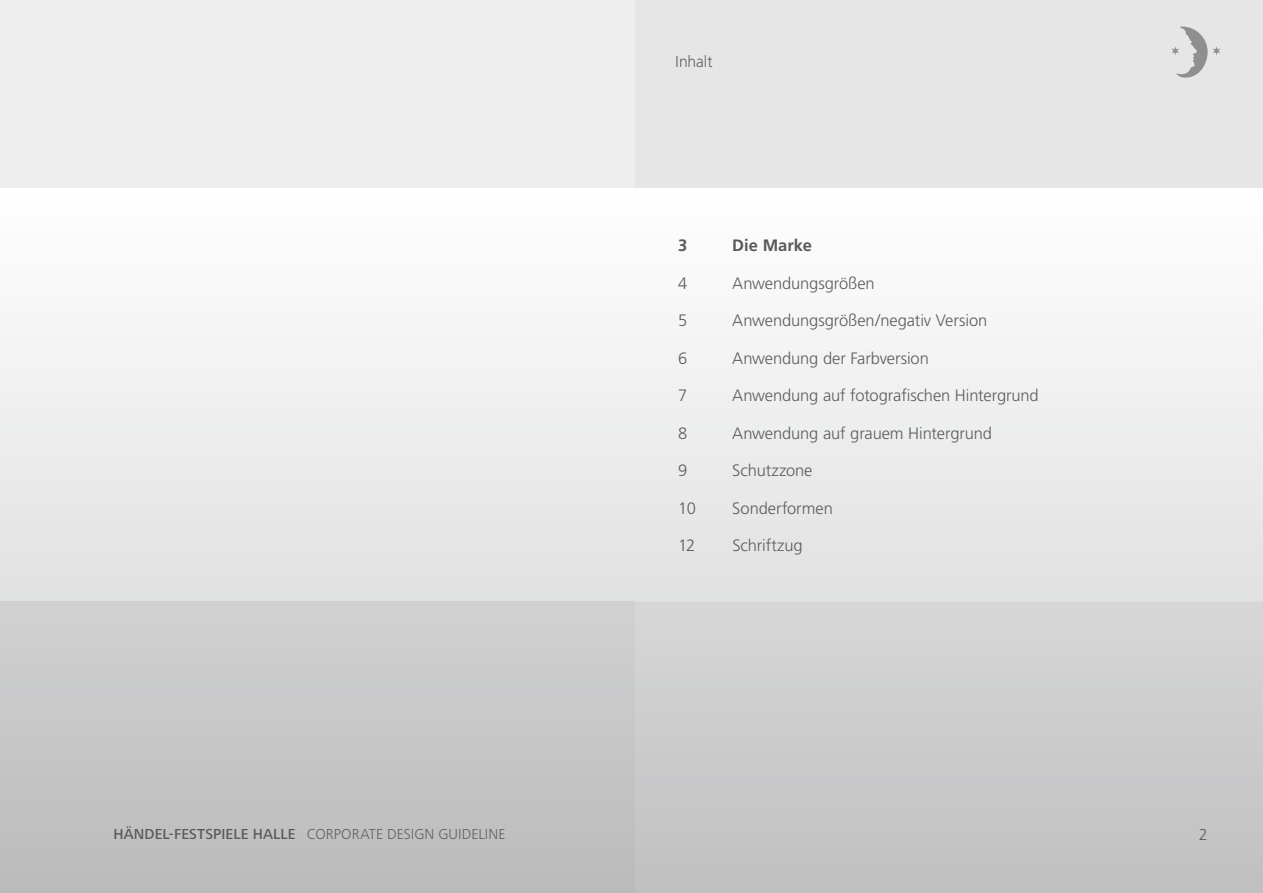
<style>
.page{position:relative;width:1263px;height:893px;background:#fff}
.page>*{position:absolute;margin:0;border:0;box-sizing:border-box;transform-origin:0 0}
.t1{font:300 16.5px "Frutiger";letter-spacing:-.005em;color:#5d5d5f}
.t2{font:700 16.5px "Frutiger";color:#58585a}
.t3{font:300 16.5px "Frutiger Next LT";letter-spacing:-.005em;color:#58585a}
.t4{font:300 15px "Frutiger Next LT";letter-spacing:.005em;color:#5d5d5f}
.s1{font-weight:500;color:#58585a}
</style>
<div class="page">
<svg style="left:0;top:332px;width:1263px;height:270px"></svg>
<div style="left:0;top:0;width:635px;height:188px;background:#eee"></div>
<div style="left:635px;top:0;width:628px;height:188px;background:#e6e6e6"></div>
<div style="left:0;top:602px;width:635px;height:291px;background:#c6c6c7"></div>
<div style="left:635px;top:602px;width:628px;height:291px;background:#cbcbcc"></div>
<svg style="left:1171px;top:27px;width:36px;height:51px"></svg>
<svg style="left:1213px;top:46px;width:7px;height:9px"></svg>
<p class="t3" style="left:675px;top:52px;width:39px">Inhalt</p>
<p class="t2" style="left:678px;top:236px;width:11px">3</p>
<p class="t2" style="left:732px;top:236px;width:81px">Die Marke</p>
<p class="t1" style="left:678px;top:274px;width:11px">4</p>
<p class="t1" style="left:732px;top:274px;width:144px">Anwendungsgrößen</p>
<p class="t1" style="left:678px;top:311px;width:11px">5</p>
<p class="t1" style="left:732px;top:311px;width:256px">Anwendungsgrößen/negativ Version</p>
<p class="t1" style="left:678px;top:349px;width:11px">6</p>
<p class="t1" style="left:732px;top:349px;width:198px">Anwendung der Farbversion</p>
<p class="t1" style="left:678px;top:386px;width:11px">7</p>
<p class="t1" style="left:732px;top:386px;width:308px">Anwendung auf fotografischen Hintergrund</p>
<p class="t1" style="left:678px;top:424px;width:11px">8</p>
<p class="t1" style="left:732px;top:424px;width:261px">Anwendung auf grauem Hintergrund</p>
<p class="t1" style="left:678px;top:461px;width:11px">9</p>
<p class="t1" style="left:732px;top:461px;width:82px">Schutzzone</p>
<p class="t1" style="left:678px;top:499px;width:19px">10</p>
<p class="t1" style="left:732px;top:499px;width:102px">Sonderformen</p>
<p class="t1" style="left:678px;top:536px;width:19px">12</p>
<p class="t1" style="left:732px;top:536px;width:72px">Schriftzug</p>
<p class="t4" style="left:113px;top:825px;width:394px"><span class="s1">HÄNDEL-FESTSPIELE HALLE</span> CORPORATE DESIGN GUIDELINE</p>
<p class="t3" style="left:1199px;top:825px;width:10px">2</p>
</div>
